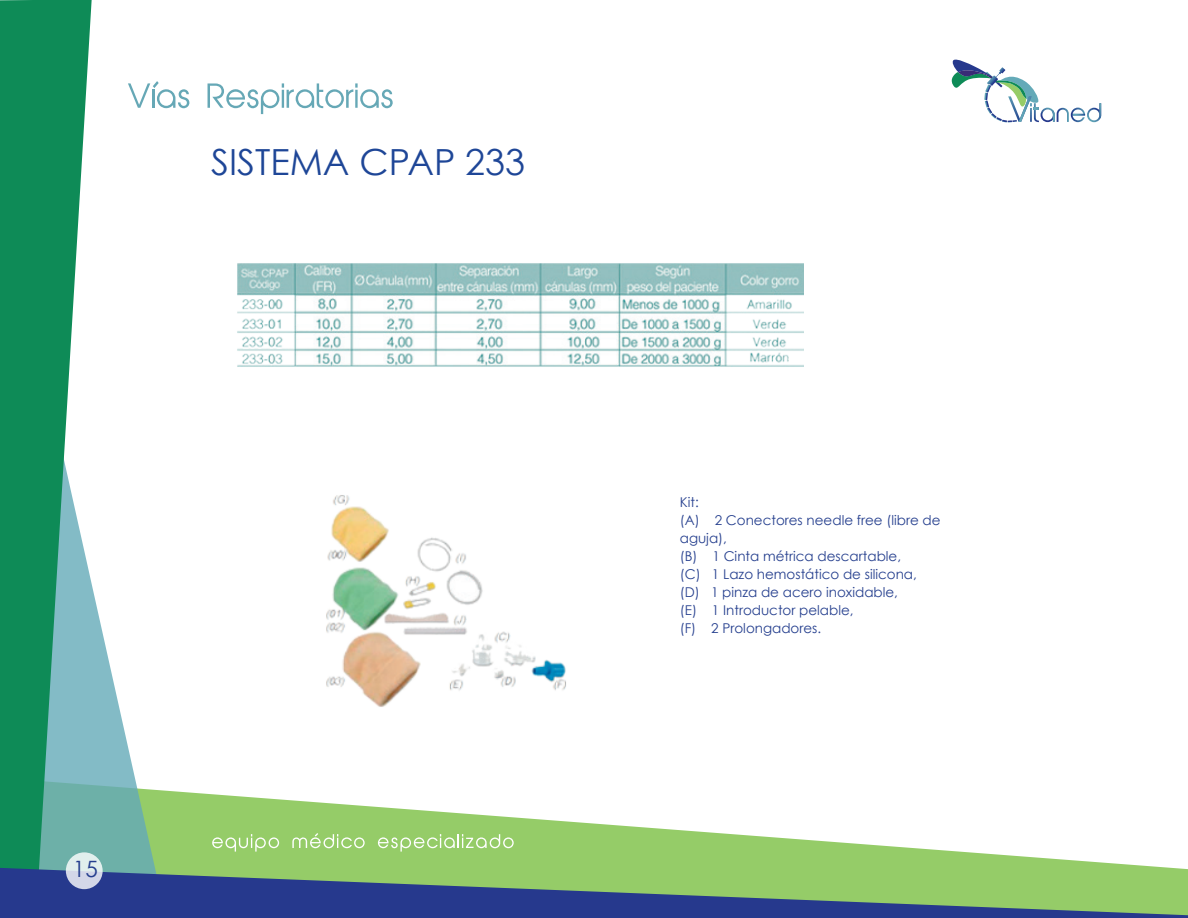
<style>
.page{position:relative;width:1188px;height:918px;background:#fff}
.page>*{position:absolute;margin:0;border:0;box-sizing:border-box;transform-origin:0 0}
.t1{font:36px "Century Gothic";color:#1e4697}
.t2{font:22.5px "Century Gothic";color:#253f8e}
.t3{font:13.5px/18px "Century Gothic";color:#253f8e}
</style>
<div class="page">
<svg style="left:128px;top:81px;width:62px;height:27px"></svg>
<svg style="left:208px;top:83px;width:185px;height:31px"></svg>
<svg style="left:166px;top:790px;width:1006px;height:78px"></svg>
<svg style="left:92px;top:586px;width:74px;height:282px"></svg>
<svg style="left:0;top:0;width:92px;height:868px;background:#3b9f7b"></svg>
<svg style="left:0;top:868px;width:1188px;height:50px;background:#5a7e7b"></svg>
<svg style="left:951px;top:59px;width:150px;height:63px"></svg>
<svg style="left:212px;top:834px;width:67px;height:18px"></svg>
<svg style="left:378px;top:834px;width:136px;height:18px;background:#a9d585"></svg>
<svg style="left:292px;top:833px;width:73px;height:15px"></svg>
<svg style="left:66px;top:852px;width:37px;height:37px"></svg>
<img style="left:326px;top:495px;width:240px;height:212px">
<img style="left:237px;top:263px;width:567px;height:104px">
<h1 class="t1" style="left:211px;top:140px;width:315px">SISTEMA CPAP 233</h1>
<h2 class="t2" style="left:73px;top:855px;width:26px">15</h2>
<p class="t3" style="left:680px;top:493px;width:262px">Kit:<br>(A) 2 Conectores needle free (libre de aguja),<br>(B) 1 Cinta métrica descartable,<br>(C) 1 Lazo hemostático de silicona,<br>(D) 1 pinza de acero inoxidable,<br>(E) 1 Introductor pelable,<br>(F) 2 Prolongadores.</p>
</div>
